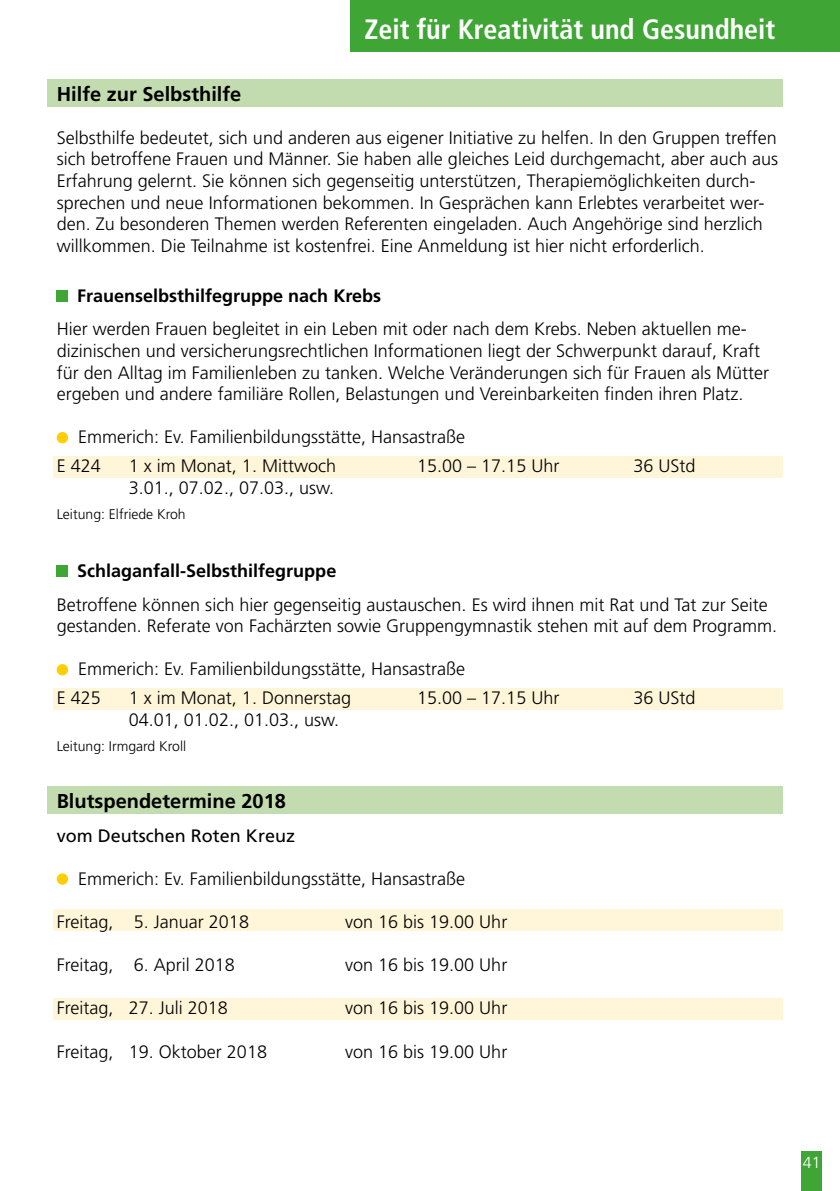
<style>
.page{position:relative;width:840px;height:1191px;background:#fff}
.page>*{position:absolute;margin:0;border:0;box-sizing:border-box;transform-origin:0 0}
.t1{font:700 condensed 28px "Frutiger";color:#fff}
.t2{font:700 20px "Frutiger";color:#000}
.t3{font:300 18px/21.6px "Frutiger";color:#000}
.t4{font:700 18px "Frutiger";color:#000}
.t5{font:18px "Frutiger";color:#000}
.t6{font:300 16px "Frutiger";color:#fff}
.t7{font:300 14px "Frutiger";color:#000}
</style>
<div class="page">
<div style="left:801px;top:1151px;width:20px;height:40px;background:#3fa535"></div>
<div style="left:350px;top:0;width:489px;height:51px;background:#3fa535"></div>
<div style="left:53px;top:909px;width:729px;height:21px;background:#fff5d8"></div>
<div style="left:53px;top:998px;width:729px;height:21px;background:#fff5d8"></div>
<div style="left:53px;top:688px;width:729px;height:21px;background:#fff5d8"></div>
<div style="left:48px;top:786px;width:734px;height:28px;background:#c2dbaf"></div>
<div style="left:53px;top:457px;width:729px;height:21px;background:#fff5d8"></div>
<div style="left:48px;top:79px;width:734px;height:28px;background:#c2dbaf"></div>
<div style="left:57px;top:290px;width:11px;height:12px;background:#3fa535"></div>
<div style="left:57px;top:432px;width:11px;height:11px;background:#ffce00;border-radius:50%"></div>
<div style="left:57px;top:565px;width:11px;height:12px;background:#3fa535"></div>
<div style="left:57px;top:664px;width:11px;height:11px;background:#ffce00;border-radius:50%"></div>
<div style="left:57px;top:873px;width:11px;height:11px;background:#ffce00;border-radius:50%"></div>
<h1 class="t1" style="left:364px;top:12px;width:412px">Zeit für Kreativität und Gesundheit</h1>
<p class="t2" style="left:57px;top:82px;width:186px">Hilfe zur Selbsthilfe</p>
<p class="t3" style="left:57px;top:127px;width:722px">Selbsthilfe bedeutet, sich und anderen aus eigener Initiative zu helfen. In den Gruppen treffen sich betroffene Frauen und Männer. Sie haben alle gleiches Leid durchgemacht, aber auch aus Erfahrung gelernt. Sie können sich gegenseitig unterstützen, Therapiemöglichkeiten durch&shy;sprechen und neue Informationen bekommen. In Gesprächen kann Erlebtes verarbeitet wer&shy;den. Zu besonderen Themen werden Referenten eingeladen. Auch Angehörige sind herzlich willkommen. Die Teilnahme ist kostenfrei. Eine Anmeldung ist hier nicht erforderlich.</p>
<p class="t4" style="left:77px;top:285px;width:305px">Frauenselbsthilfegruppe nach Krebs</p>
<p class="t3" style="left:57px;top:318px;width:713px">Hier werden Frauen begleitet in ein Leben mit oder nach dem Krebs. Neben aktuellen me&shy;dizinischen und versicherungsrechtlichen Informationen liegt der Schwerpunkt darauf, Kraft für den Alltag im Familienleben zu tanken. Welche Veränderungen sich für Frauen als Mütter ergeben und andere familiäre Rollen, Belastungen und Vereinbarkeiten finden ihren Platz.</p>
<p class="t3" style="left:57px;top:423px;width:410px;line-height:28.6px;text-indent:21px">Emmerich: Ev. Familienbildungsstätte, Hansastraße<br>E 424</p>
<p class="t3" style="left:129px;top:455px;width:209px">1 x im Monat, 1. Mittwoch</p>
<p class="t3" style="left:417px;top:455px;width:144px">15.00 – 17.15 Uhr</p>
<p class="t3" style="left:633px;top:455px;width:64px">36 UStd</p>
<p class="t3" style="left:129px;top:476px;width:207px">3.01., 07.02., 07.03., usw.</p>
<p class="t7" style="left:57px;top:506px;width:130px">Leitung: Elfriede Kroh</p>
<p class="t4" style="left:77px;top:560px;width:261px">Schlaganfall-Selbsthilfegruppe</p>
<p class="t3" style="left:57px;top:593px;width:721px">Betroffene können sich hier gegenseitig austauschen. Es wird ihnen mit Rat und Tat zur Seite gestanden. Referate von Fachärzten sowie Gruppengymnastik stehen mit auf dem Programm.</p>
<p class="t3" style="left:57px;top:655px;width:410px;line-height:28.6px;text-indent:21px">Emmerich: Ev. Familienbildungsstätte, Hansastraße<br>E 425</p>
<p class="t3" style="left:129px;top:687px;width:224px">1 x im Monat, 1. Donnerstag</p>
<p class="t3" style="left:417px;top:687px;width:144px">15.00 – 17.15 Uhr</p>
<p class="t3" style="left:633px;top:687px;width:64px">36 UStd</p>
<p class="t3" style="left:129px;top:708px;width:212px">04.01, 01.02., 01.03., usw.</p>
<p class="t7" style="left:57px;top:738px;width:131px">Leitung: Irmgard Kroll</p>
<p class="t2" style="left:57px;top:789px;width:230px">Blutspendetermine 2018</p>
<p class="t5" style="left:57px;top:824px;width:240px">vom Deutschen Roten Kreuz</p>
<p class="t3" style="left:78px;top:867px;width:388px">Emmerich: Ev. Familienbildungsstätte, Hansastraße</p>
<p class="t3" style="left:57px;top:911px;width:194px">Freitag, 5. Januar 2018</p>
<p class="t3" style="left:345px;top:911px;width:164px">von 16 bis 19.00 Uhr</p>
<p class="t3" style="left:57px;top:954px;width:180px">Freitag, 6. April 2018</p>
<p class="t3" style="left:345px;top:954px;width:164px">von 16 bis 19.00 Uhr</p>
<p class="t3" style="left:57px;top:997px;width:173px">Freitag, 27. Juli 2018</p>
<p class="t3" style="left:345px;top:997px;width:164px">von 16 bis 19.00 Uhr</p>
<p class="t3" style="left:57px;top:1040px;width:212px">Freitag, 19. Oktober 2018</p>
<p class="t3" style="left:345px;top:1040px;width:164px">von 16 bis 19.00 Uhr</p>
<p class="t6" style="left:802px;top:1153px;width:19px">41</p>
</div>
